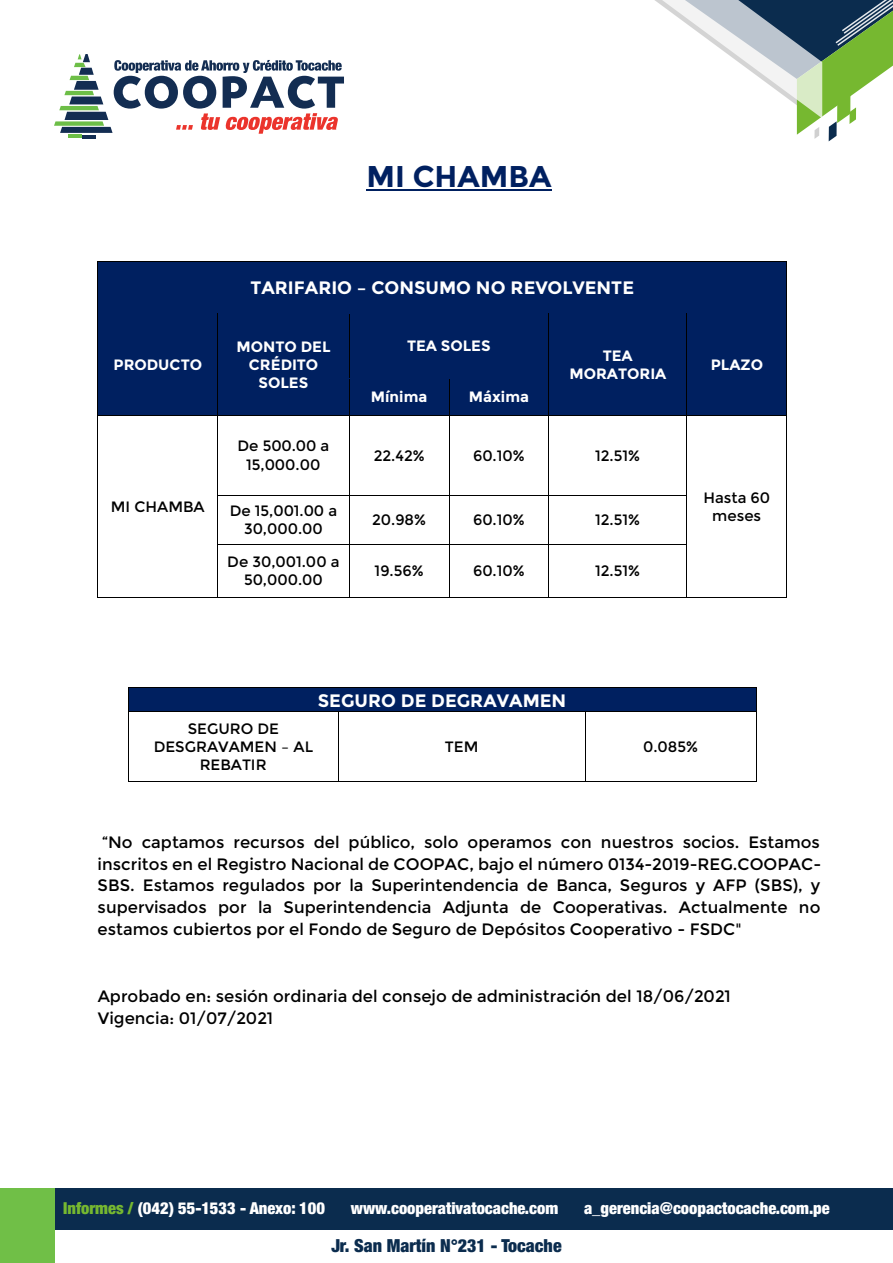
<style>
.page{position:relative;width:893px;height:1263px;background:#fff}
.page>*{position:absolute;margin:0;border:0;box-sizing:border-box;transform-origin:0 0}
.t1{font:700 30px "Montserrat";color:#002060}
.t2{font:700 18px "Montserrat";color:#fff}
.t3{font:900 condensed 18px "Helvetica Neue";color:#0b2c4e}
.t4{font:16.5px/21.8px "Montserrat";color:#000;text-align:justify}
.t5{font:900 condensed 16.5px "Helvetica Neue";color:#fff}
.t6{font:15px/18.3px "Montserrat";color:#000;text-align:center}
.t7{font:700 15px/18.3px "Montserrat";color:#fff;text-align:center}
.s1{color:#76b830}
</style>
<div class="page">
<svg style="left:655px;top:0;width:238px;height:141px"></svg>
<div style="left:48px;top:1188px;width:845px;height:42px;background:#0b2c4e"></div>
<div style="left:0;top:1188px;width:54px;height:75px;background:#70bf47"></div>
<hr style="left:68px;top:134px;width:13px;height:4px;background:#6dbe47">
<svg style="left:54px;top:54px;width:290px;height:80px"></svg>
<hr style="left:82px;top:135px;width:13px;height:4px;background:#132d52">
<hr style="left:367px;top:189px;width:185px;height:2px;background:#002060">
<div style="left:99px;top:262px;width:687px;height:51px;background:#002060"></div>
<hr style="left:98px;top:261px;width:688px;height:1px;background:#000">
<hr style="left:98px;top:262px;width:1px;height:51px;background:#000">
<hr style="left:786px;top:262px;width:1px;height:51px;background:#000">
<div style="left:99px;top:314px;width:118px;height:101px;background:#002060"></div>
<div style="left:218px;top:314px;width:131px;height:101px;background:#002060"></div>
<div style="left:349px;top:314px;width:199px;height:64px;background:#002060"></div>
<div style="left:549px;top:314px;width:137px;height:101px;background:#002060"></div>
<div style="left:687px;top:314px;width:99px;height:101px;background:#002060"></div>
<hr style="left:98px;top:313px;width:119px;height:1px;background:#000">
<hr style="left:218px;top:313px;width:131px;height:1px;background:#000">
<hr style="left:349px;top:313px;width:199px;height:1px;background:#000">
<hr style="left:549px;top:313px;width:137px;height:1px;background:#000">
<hr style="left:687px;top:313px;width:99px;height:1px;background:#000">
<hr style="left:98px;top:314px;width:1px;height:64px;background:#000">
<hr style="left:217px;top:314px;width:1px;height:64px;background:#000">
<hr style="left:349px;top:314px;width:1px;height:64px;background:#000">
<hr style="left:548px;top:314px;width:1px;height:64px;background:#000">
<hr style="left:686px;top:314px;width:1px;height:64px;background:#000">
<hr style="left:786px;top:314px;width:1px;height:64px;background:#000">
<div style="left:349px;top:379px;width:99px;height:36px;background:#002060"></div>
<div style="left:449px;top:379px;width:99px;height:36px;background:#002060"></div>
<hr style="left:349px;top:378px;width:100px;height:1px;background:#000">
<hr style="left:349px;top:379px;width:100px;height:1px;background:#002060">
<hr style="left:449px;top:378px;width:99px;height:1px;background:#000">
<hr style="left:98px;top:379px;width:1px;height:36px;background:#000">
<hr style="left:217px;top:379px;width:1px;height:36px;background:#000">
<hr style="left:349px;top:379px;width:1px;height:36px;background:#000">
<hr style="left:449px;top:379px;width:1px;height:36px;background:#000">
<hr style="left:548px;top:379px;width:1px;height:36px;background:#000">
<hr style="left:686px;top:379px;width:1px;height:36px;background:#000">
<hr style="left:786px;top:379px;width:1px;height:36px;background:#000">
<hr style="left:98px;top:415px;width:119px;height:1px;background:#000">
<hr style="left:218px;top:415px;width:131px;height:1px;background:#000">
<hr style="left:349px;top:415px;width:100px;height:1px;background:#000">
<hr style="left:449px;top:415px;width:99px;height:1px;background:#000">
<hr style="left:549px;top:415px;width:137px;height:1px;background:#000">
<hr style="left:687px;top:415px;width:99px;height:1px;background:#000">
<hr style="left:98px;top:416px;width:1px;height:79px;background:#000">
<hr style="left:217px;top:416px;width:1px;height:79px;background:#000">
<hr style="left:349px;top:416px;width:1px;height:79px;background:#000">
<hr style="left:449px;top:416px;width:1px;height:79px;background:#000">
<hr style="left:548px;top:416px;width:1px;height:79px;background:#000">
<hr style="left:686px;top:416px;width:1px;height:79px;background:#000">
<hr style="left:786px;top:416px;width:1px;height:79px;background:#000">
<hr style="left:218px;top:495px;width:131px;height:1px;background:#000">
<hr style="left:349px;top:495px;width:100px;height:1px;background:#000">
<hr style="left:449px;top:495px;width:99px;height:1px;background:#000">
<hr style="left:549px;top:495px;width:137px;height:1px;background:#000">
<hr style="left:98px;top:496px;width:1px;height:48px;background:#000">
<hr style="left:217px;top:496px;width:1px;height:48px;background:#000">
<hr style="left:349px;top:496px;width:1px;height:48px;background:#000">
<hr style="left:449px;top:496px;width:1px;height:48px;background:#000">
<hr style="left:548px;top:496px;width:1px;height:48px;background:#000">
<hr style="left:686px;top:496px;width:1px;height:48px;background:#000">
<hr style="left:786px;top:496px;width:1px;height:48px;background:#000">
<hr style="left:218px;top:544px;width:131px;height:1px;background:#000">
<hr style="left:349px;top:544px;width:100px;height:1px;background:#000">
<hr style="left:449px;top:544px;width:99px;height:1px;background:#000">
<hr style="left:549px;top:544px;width:137px;height:1px;background:#000">
<hr style="left:98px;top:545px;width:1px;height:52px;background:#000">
<hr style="left:98px;top:597px;width:119px;height:1px;background:#000">
<hr style="left:217px;top:545px;width:1px;height:52px;background:#000">
<hr style="left:218px;top:597px;width:131px;height:1px;background:#000">
<hr style="left:349px;top:545px;width:1px;height:52px;background:#000">
<hr style="left:349px;top:597px;width:100px;height:1px;background:#000">
<hr style="left:449px;top:545px;width:1px;height:52px;background:#000">
<hr style="left:449px;top:597px;width:99px;height:1px;background:#000">
<hr style="left:548px;top:545px;width:1px;height:52px;background:#000">
<hr style="left:549px;top:597px;width:137px;height:1px;background:#000">
<hr style="left:686px;top:545px;width:1px;height:52px;background:#000">
<hr style="left:687px;top:597px;width:99px;height:1px;background:#000">
<hr style="left:786px;top:545px;width:1px;height:52px;background:#000">
<div style="left:129px;top:688px;width:626px;height:24px;background:#002060"></div>
<hr style="left:129px;top:687px;width:627px;height:1px;background:#000">
<hr style="left:129px;top:688px;width:627px;height:1px;background:#002060">
<hr style="left:129px;top:712px;width:209px;height:1px;background:#000">
<hr style="left:339px;top:712px;width:246px;height:1px;background:#000">
<hr style="left:586px;top:712px;width:170px;height:1px;background:#000">
<svg style="left:756px;top:687px;width:1px;height:26px"></svg>
<hr style="left:129px;top:713px;width:1px;height:33px;background:#000">
<hr style="left:338px;top:713px;width:1px;height:33px;background:#000">
<hr style="left:585px;top:713px;width:1px;height:33px;background:#000">
<hr style="left:756px;top:713px;width:1px;height:33px;background:#000">
<hr style="left:129px;top:747px;width:1px;height:34px;background:#000">
<hr style="left:129px;top:781px;width:209px;height:1px;background:#000">
<hr style="left:338px;top:747px;width:1px;height:34px;background:#000">
<hr style="left:339px;top:781px;width:246px;height:1px;background:#000">
<hr style="left:585px;top:747px;width:1px;height:34px;background:#000">
<hr style="left:586px;top:781px;width:170px;height:1px;background:#000">
<hr style="left:756px;top:747px;width:1px;height:34px;background:#000">
<p class="t1" style="left:367px;top:159px;width:186px">MI CHAMBA</p>
<p class="t7" style="left:114px;top:355px;width:90px">PRODUCTO</p>
<p class="t6" style="left:111px;top:497px;width:95px">MI CHAMBA</p>
<p class="t2" style="left:250px;top:277px;width:385px">TARIFARIO – CONSUMO NO REVOLVENTE</p>
<p class="t7" style="left:237px;top:337px;width:95px">MONTO DEL<br>CRÉDITO<br>SOLES</p>
<p class="t7" style="left:407px;top:337px;width:85px">TEA SOLES</p>
<p class="t7" style="left:371px;top:388px;width:58px">Mínima</p>
<p class="t7" style="left:469px;top:388px;width:62px">Máxima</p>
<p class="t7" style="left:569px;top:346px;width:98px">TEA<br>MORATORIA</p>
<p class="t7" style="left:711px;top:355px;width:54px">PLAZO</p>
<p class="t6" style="left:237px;top:437px;width:93px">De 500.00 a<br>15,000.00</p>
<p class="t6" style="left:374px;top:446px;width:52px">22.42%</p>
<p class="t6" style="left:473px;top:446px;width:53px">60.10%</p>
<p class="t6" style="left:595px;top:446px;width:46px">12.51%</p>
<p class="t6" style="left:704px;top:489px;width:68px">Hasta 60</p>
<p class="t6" style="left:230px;top:501px;width:109px">De 15,001.00 a</p>
<p class="t6" style="left:712px;top:507px;width:50px">meses</p>
<p class="t6" style="left:244px;top:520px;width:80px">30,000.00</p>
<p class="t6" style="left:372px;top:511px;width:55px">20.98%</p>
<p class="t6" style="left:473px;top:511px;width:53px">60.10%</p>
<p class="t6" style="left:595px;top:511px;width:46px">12.51%</p>
<p class="t6" style="left:227px;top:553px;width:114px">De 30,001.00 a<br>50,000.00</p>
<p class="t6" style="left:375px;top:562px;width:50px">19.56%</p>
<p class="t6" style="left:473px;top:562px;width:53px">60.10%</p>
<p class="t6" style="left:595px;top:562px;width:46px">12.51%</p>
<p class="t2" style="left:318px;top:689px;width:250px">SEGURO DE DEGRAVAMEN</p>
<p class="t6" style="left:154px;top:719px;width:161px">SEGURO DE<br>DESGRAVAMEN – AL<br>REBATIR</p>
<p class="t6" style="left:445px;top:738px;width:35px">TEM</p>
<p class="t6" style="left:643px;top:738px;width:56px">0.085%</p>
<p class="t4" style="left:98px;top:831px;width:725px">“No captamos recursos del público, solo operamos con nuestros socios. Estamos inscritos en el Registro Nacional de COOPAC, bajo el número 0134-2019-REG.COOPAC-SBS. Estamos regulados por la Superintendencia de Banca, Seguros y AFP (SBS), y supervisados por la Superintendencia Adjunta de Cooperativas. Actualmente no estamos cubiertos por el Fondo de Seguro de Depósitos Cooperativo - FSDC"</p>
<p class="t4" style="left:98px;top:985px;width:635px">Aprobado en: sesión ordinaria del consejo de administración del 18/06/2021<br>Vigencia: 01/07/2021</p>
<p class="t5" style="left:63px;top:1198px;width:263px"><span class="s1">Informes /</span> (042) 55-1533 - Anexo: 100</p>
<p class="t5" style="left:351px;top:1198px;width:209px">www.cooperativatocache.com</p>
<p class="t5" style="left:584px;top:1198px;width:247px">a_gerencia@coopactocache.com.pe</p>
<p class="t3" style="left:331px;top:1234px;width:232px">Jr. San Martín N°231 - Tocache</p>
</div>
